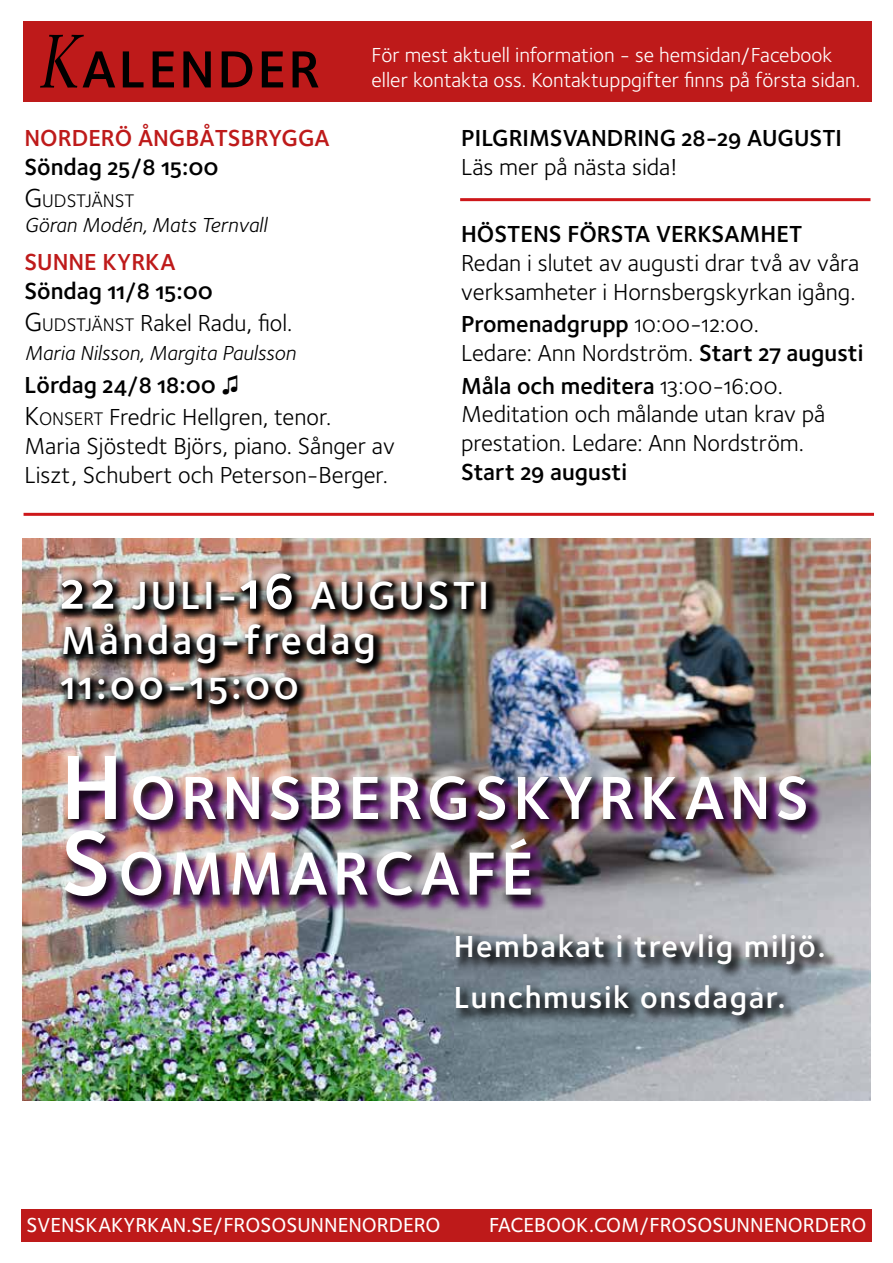
<style>
.page{position:relative;width:893px;height:1263px;background:#fff}
.page>*{position:absolute;margin:0;border:0;box-sizing:border-box;transform-origin:0 0}
.t1{font:63px/75.6px "Foundry Sterling Demi OSF";letter-spacing:.075em;color:#fff}
.t2{font:54px "Foundry Sterling Demi OSF";letter-spacing:.05em;color:#000}
.t3{font:40.5px/45px "Foundry Sterling Demi OSF";letter-spacing:.075em;color:#fff}
.t4{font:31.5px/50.4px "Foundry Sterling Demi OSF";letter-spacing:.05em;color:#fff}
.t5{font:24px/28.8px "Foundry Sterling Book OSF";color:#000}
.t6{font:24px "Foundry Sterling Demi OSF";color:#000}
.t7{font:24px "Foundry Sterling Demi OSF";color:#be1a1a}
.t8{font:21px/25.2px "Foundry Sterling Book OSF";color:#fff}
.t9{font:21px "Foundry Sterling Medium OSF";color:#fff}
.t10{font:21px "Foundry Sterling Book Italic OSF";color:#000}
.t11{font:18.9px "Foundry Sterling Book OSF";color:#000}
.s1{font-family:"Sabon MT Std";font-style:italic;font-size:81px}
.s2{font-size:27px}
.s3{font-size:18.9px}
.s4{font-family:"Arial"}
.s5{font-family:"Foundry Sterling Book OSF"}
.s6{font-family:"Foundry Sterling Demi OSF"}
.s7{font-size:54px}
.s8{font-size:94.5px}
</style>
<div class="page">
<div style="left:24px;top:21px;width:848px;height:81px;background:#be1a1a"></div>
<div style="left:21px;top:1209px;width:851px;height:33px;background:#be1a1a"></div>
<hr style="left:460px;top:198px;width:410px;height:3px;background:#cd171a">
<img style="left:22px;top:539px;width:848px;height:561px">
<img style="left:65px;top:756px;width:758px;height:157px">
<div style="left:54px;top:745px;width:760px;height:156px;background:#fff;opacity:.75"></div>
<div style="left:56px;top:749px;width:760px;height:157px;background:#000;opacity:.75"></div>
<hr style="left:24px;top:513px;width:850px;height:3px;background:#cd171a">
<div style="left:50px;top:563px;width:445px;height:142px;background:#fff;opacity:.75"></div>
<div style="left:53px;top:569px;width:444px;height:146px;background:#000;opacity:.75"></div>
<div style="left:453px;top:931px;width:385px;height:99px;background:#000;opacity:.75"></div>
<h2 class="t2" style="left:37px;top:37px;width:284px"><span class="s1">K</span>ALENDER</h2>
<p class="t8" style="left:372px;top:42px;width:490px">För mest aktuell information - se hemsidan/Facebook eller kontakta oss. Kontaktuppgifter finns på första sidan.</p>
<p class="t7" style="left:24px;top:124px;width:307px">NORDERÖ ÅNGBÅTSBRYGGA</p>
<p class="t6" style="left:24px;top:153px;width:196px">Söndag 25/8 15:00</p>
<p class="t11" style="left:24px;top:190px;width:112px"><span class="s2">G</span> UDSTJÄNST</p>
<p class="t10" style="left:24px;top:213px;width:244px">Göran Modén, Mats Ternvall</p>
<p class="t7" style="left:24px;top:248px;width:153px">SUNNE KYRKA</p>
<p class="t6" style="left:24px;top:277px;width:190px">Söndag 11/8 15:00</p>
<p class="t5" style="left:24px;top:309px;width:270px"><span class="s2">G</span> <span class="s3">UDSTJÄNST</span> Rakel Radu, fiol.</p>
<p class="t10" style="left:24px;top:341px;width:273px">Maria Nilsson, Margita Paulsson</p>
<p class="t6" style="left:24px;top:370px;width:217px">Lördag 24/8 18:00 <span class="s4">♫</span></p>
<p class="t5" style="left:24px;top:403px;width:372px"><span class="s2">K</span><span class="s3">ONSERT</span> Fredric Hellgren, tenor.<br>Maria Sjöstedt Björs, piano. Sånger av<br>Liszt, Schubert och Peterson-Berger.</p>
<p class="t6" style="left:461px;top:124px;width:382px">PILGRIMSVANDRING 28-29 AUGUSTI</p>
<p class="t5" style="left:461px;top:152px;width:218px">Läs mer på nästa sida!</p>
<p class="t6" style="left:461px;top:220px;width:343px">HÖSTENS FÖRSTA VERKSAMHET</p>
<p class="t5" style="left:461px;top:249px;width:400px">Redan i slutet av augusti drar två av våra verksamheter i Hornsbergskyrkan igång.</p>
<p class="t6" style="left:461px;top:310px;width:299px">Promenadgrupp <span class="s5">10:00-12:00.</span></p>
<p class="t5" style="left:461px;top:339px;width:404px">Ledare: Ann Nordström. <span class="s6">Start 27 augusti</span></p>
<p class="t6" style="left:461px;top:371px;width:323px">Måla och meditera <span class="s5">13:00-16:00.</span></p>
<p class="t5" style="left:461px;top:400px;width:366px">Meditation och målande utan krav på prestation. Ledare: Ann Nordström.</p>
<p class="t6" style="left:461px;top:458px;width:168px">Start 29 augusti</p>
<h3 class="t3" style="left:61px;top:572px;width:430px"><span class="s7">22</span> JULI-<span class="s7">16</span> AUGUSTI<br>Måndag-fredag<br>11:00-15:00</h3>
<h1 class="t1" style="left:61px;top:759px;width:750px"><span class="s8">H</span>ORNSBERGSKYRKANS<br><span class="s8">S</span>OMMARCAFÉ</h1>
<h3 class="t4" style="left:454px;top:921px;width:373px">Hembakat i trevlig miljö.<br>Lunchmusik onsdagar.</h3>
<p class="t9" style="left:27px;top:1213px;width:416px">SVENSKAKYRKAN.SE/FROSOSUNNENORDERO</p>
<p class="t9" style="left:489px;top:1213px;width:379px">FACEBOOK.COM/FROSOSUNNENORDERO</p>
</div>
